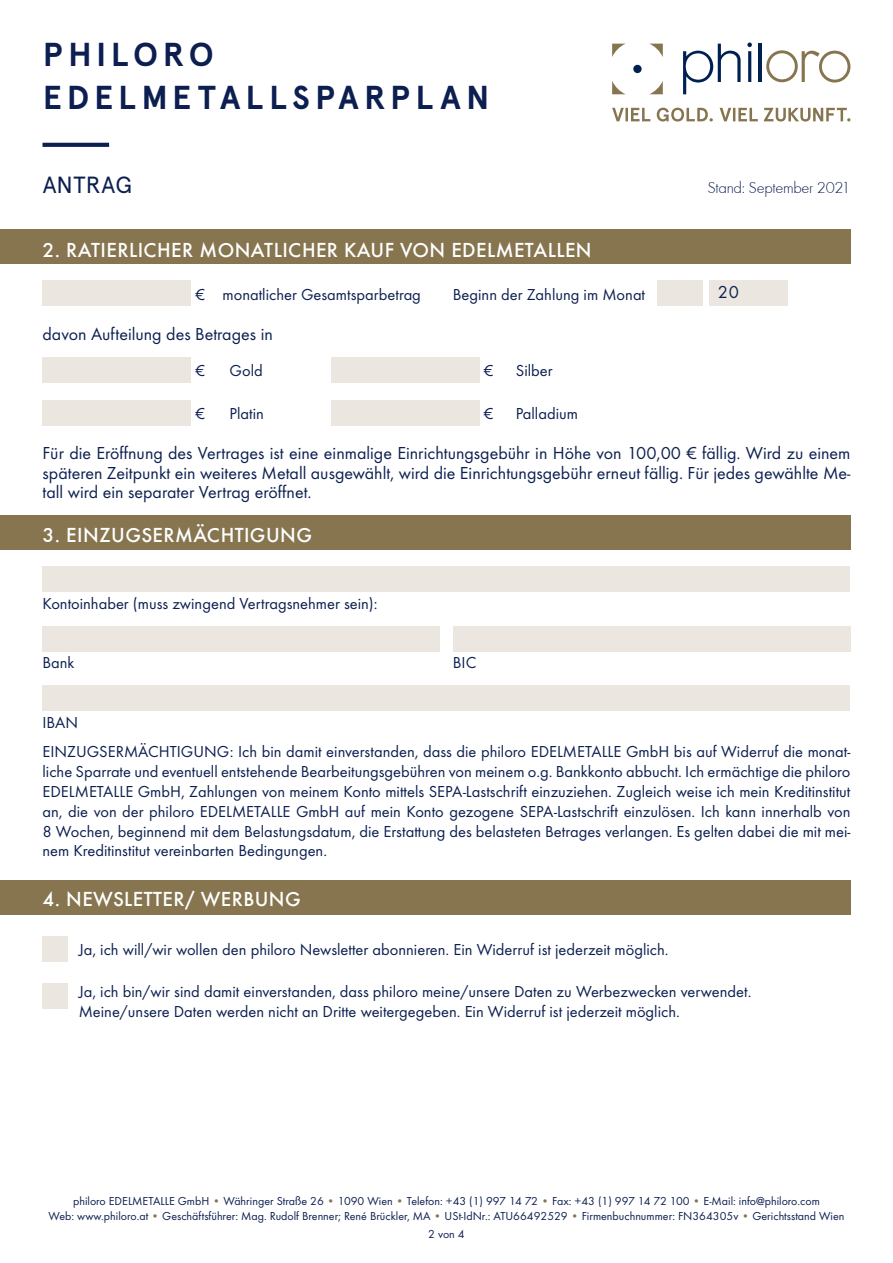
<style>
.page{position:relative;width:893px;height:1263px;background:#fff}
.page>*{position:absolute;margin:0;border:0;box-sizing:border-box;transform-origin:0 0}
.t1{font:700 33.15px/42.9px "Apercu";letter-spacing:.15em;color:#0c1f50}
.t2{font:23.4px "Apercu";letter-spacing:.015em;color:#0c1f50}
.t3{font:500 21px "Futura T";letter-spacing:.02em;color:#fff}
.t4{font:18px/19.5px "Futura TOT Boo";color:#0c1f50;text-align:justify}
.t5{font:16.5px/19.8px "Futura TOT Boo";color:#0c1f50;text-align:justify}
.t6{font:16.5px "Futura T Ligh";letter-spacing:-.02em;color:#0c1f50}
.t7{font:12px/15px "Futura TOT Boo";color:#0c1f50;text-align:center}
.s1{color:#86754f}
</style>
<div class="page">
<svg style="left:683px;top:44px;width:58px;height:50px"></svg>
<svg style="left:747px;top:43px;width:5px;height:39px"></svg>
<hr style="left:759px;top:44px;width:3px;height:38px;background:#002052">
<div style="left:633px;top:65px;width:9px;height:8px;background:#002052;border-radius:50%"></div>
<svg style="left:766px;top:50px;width:84px;height:33px"></svg>
<svg style="left:612px;top:44px;width:13px;height:13px"></svg>
<svg style="left:650px;top:44px;width:13px;height:13px"></svg>
<svg style="left:612px;top:81px;width:13px;height:13px"></svg>
<svg style="left:650px;top:81px;width:13px;height:13px"></svg>
<svg style="left:612px;top:108px;width:238px;height:14px"></svg>
<div style="left:0;top:515px;width:850px;height:34px;background:#86754f"></div>
<div style="left:43px;top:566px;width:807px;height:26px;background:#ebe7e0"></div>
<div style="left:43px;top:685px;width:807px;height:26px;background:#ebe7e0"></div>
<div style="left:43px;top:626px;width:397px;height:25px;background:#ebe7e0"></div>
<div style="left:453px;top:626px;width:397px;height:25px;background:#ebe7e0"></div>
<div style="left:0;top:230px;width:850px;height:34px;background:#86754f"></div>
<div style="left:43px;top:357px;width:148px;height:26px;background:#ebe7e0"></div>
<div style="left:331px;top:357px;width:149px;height:26px;background:#ebe7e0"></div>
<div style="left:43px;top:400px;width:148px;height:25px;background:#ebe7e0"></div>
<div style="left:331px;top:400px;width:149px;height:25px;background:#ebe7e0"></div>
<div style="left:43px;top:936px;width:25px;height:26px;background:#ebe7e0"></div>
<div style="left:43px;top:983px;width:25px;height:25px;background:#ebe7e0"></div>
<div style="left:0;top:881px;width:850px;height:34px;background:#86754f"></div>
<div style="left:658px;top:281px;width:45px;height:25px;background:#ebe7e0"></div>
<div style="left:709px;top:281px;width:79px;height:25px;background:#ebe7e0"></div>
<div style="left:43px;top:281px;width:148px;height:25px;background:#ebe7e0"></div>
<svg style="left:43px;top:143px;width:66px;height:4px"></svg>
<h1 class="t1" style="left:43px;top:33px;width:448px">PHILORO<br>EDELMETALLSPARPLAN</h1>
<h2 class="t2" style="left:43px;top:171px;width:91px">ANTRAG</h2>
<p class="t3" style="left:43px;top:237px;width:551px">2. RATIERLICHER MONATLICHER KAUF VON EDELMETALLEN</p>
<p class="t6" style="left:707px;top:179px;width:145px">Stand: September 2021</p>
<p class="t5" style="left:196px;top:284px;width:227px">€ monatlicher Gesamtsparbetrag</p>
<p class="t5" style="left:453px;top:284px;width:194px">Beginn der Zahlung im Monat</p>
<p class="t4" style="left:718px;top:282px;width:23px">20</p>
<p class="t4" style="left:43px;top:324px;width:232px">davon Aufteilung des Betrages in</p>
<p class="t5" style="left:196px;top:361px;width:11px">€</p>
<p class="t5" style="left:230px;top:361px;width:35px">Gold</p>
<p class="t5" style="left:484px;top:361px;width:11px">€</p>
<p class="t5" style="left:516px;top:361px;width:38px">Silber</p>
<p class="t5" style="left:196px;top:403px;width:11px">€</p>
<p class="t5" style="left:230px;top:403px;width:36px">Platin</p>
<p class="t5" style="left:484px;top:403px;width:11px">€</p>
<p class="t5" style="left:516px;top:403px;width:64px">Palladium</p>
<p class="t4" style="left:43px;top:443px;width:809px">Für die Eröffnung des Vertrages ist eine einmalige Einrichtungsgebühr in Höhe von 100,00 € fällig. Wird zu einem späteren Zeitpunkt ein weiteres Metall ausgewählt, wird die Einrichtungsgebühr erneut fällig. Für jedes gewählte Me&shy;tall wird ein separater Vertrag eröffnet.</p>
<p class="t3" style="left:43px;top:523px;width:271px">3. EINZUGSERMÄCHTIGUNG</p>
<p class="t5" style="left:43px;top:593px;width:337px">Kontoinhaber (muss zwingend Vertragsnehmer sein):</p>
<p class="t5" style="left:43px;top:653px;width:34px">Bank</p>
<p class="t5" style="left:453px;top:653px;width:25px">BIC</p>
<p class="t5" style="left:43px;top:712px;width:37px">IBAN</p>
<p class="t5" style="left:43px;top:742px;width:809px">EINZUGSERMÄCHTIGUNG: Ich bin damit einverstanden, dass die philoro EDELMETALLE GmbH bis auf Widerruf die monat&shy;liche Sparrate und eventuell entstehende Bearbeitungsgebühren von meinem o.g. Bankkonto abbucht. Ich ermächtige die philoro EDELMETALLE GmbH, Zahlungen von meinem Konto mittels SEPA-Lastschrift einzuziehen. Zugleich weise ich mein Kreditinstitut an, die von der philoro EDELMETALLE GmbH auf mein Konto gezogene SEPA-Lastschrift einzulösen. Ich kann innerhalb von 8 Wochen, beginnend mit dem Belastungsdatum, die Erstattung des belasteten Betrages verlangen. Es gelten dabei die mit mei&shy;nem Kreditinstitut vereinbarten Bedingungen.</p>
<p class="t3" style="left:43px;top:886px;width:260px">4. NEWSLETTER/ WERBUNG</p>
<p class="t5" style="left:79px;top:939px;width:591px">Ja, ich will/wir wollen den philoro Newsletter abonnieren. Ein Widerruf ist jederzeit möglich.</p>
<p class="t5" style="left:79px;top:981px;width:674px">Ja, ich bin/wir sind damit einverstanden, dass philoro meine/unsere Daten zu Werbezwecken verwendet.<br>Meine/unsere Daten werden nicht an Dritte weitergegeben. Ein Widerruf ist jederzeit möglich.</p>
<p class="t7" style="left:48px;top:1194px;width:797px">philoro EDELMETALLE GmbH <span class="s1">•</span> Währinger Straße 26 <span class="s1">•</span> 1090 Wien <span class="s1">•</span> Telefon: +43 (1) 997 14 72 <span class="s1">•</span> Fax: +43 (1) 997 14 72 100 <span class="s1">•</span> E-Mail: info@philoro.com<br>Web: www.philoro.at <span class="s1">•</span> Geschäftsführer: Mag. Rudolf Brenner; René Brückler, MA <span class="s1">•</span> USt-IdNr.: ATU66492529 <span class="s1">•</span> Firmenbuchnummer: FN364305v <span class="s1">•</span> Gerichtsstand Wien</p>
<p class="t7" style="left:428px;top:1226px;width:38px">2 von 4</p>
</div>
